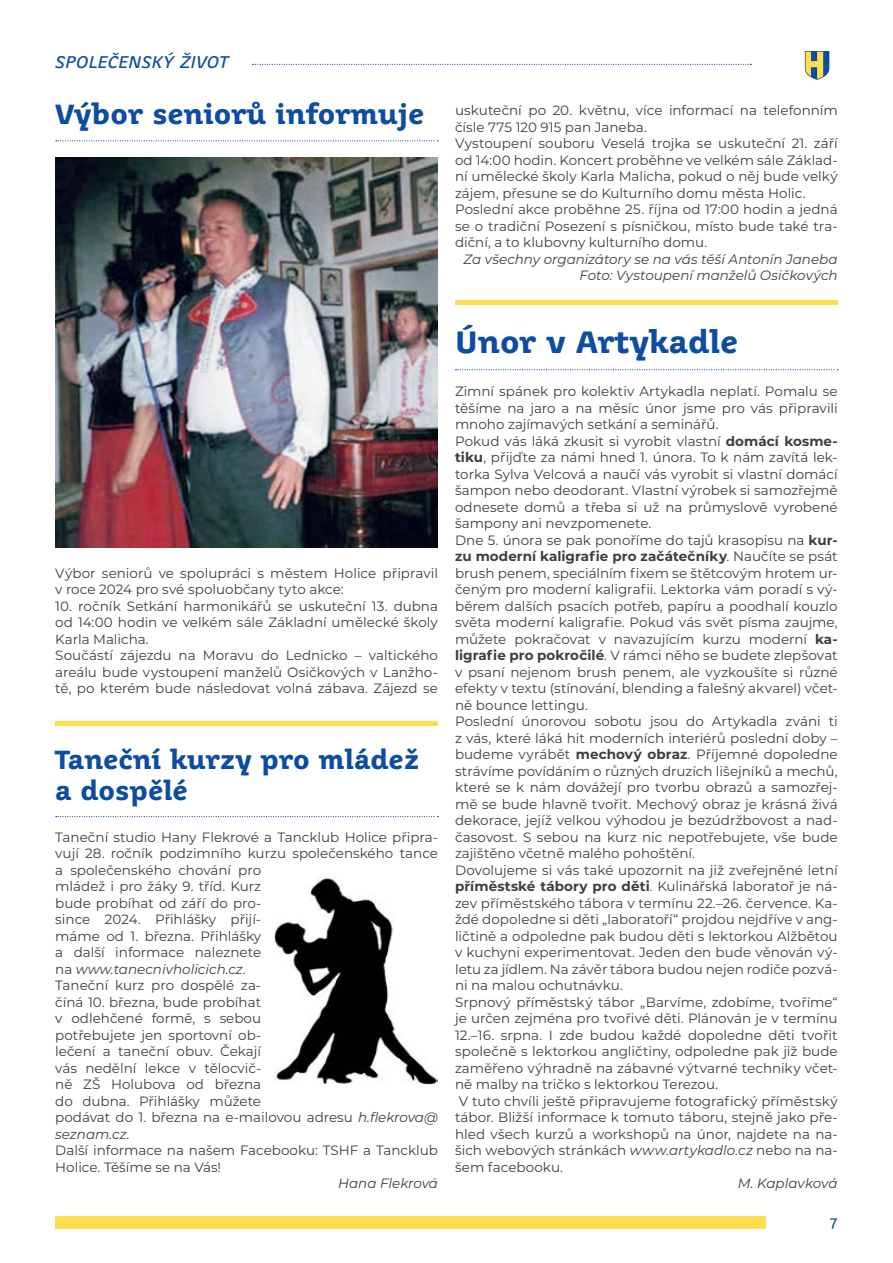
<style>
.page{position:relative;width:893px;height:1263px;background:#fff}
.page>*{position:absolute;margin:0;border:0;box-sizing:border-box;transform-origin:0 0}
.t1{font:700 30px "Juvenis Text";color:#0d4da1}
.t2{font:700 27px "Juvenis Text";color:#0d4da1}
.t3{font:700 25.5px/30.6px "Juvenis Text";color:#0d4da1}
.t4{font:italic 16.5px "Juvenis Text";letter-spacing:.005em;color:#0d4da1}
.t5{font:13.5px/16.5px "Montserrat";color:#3e3e3f}
.t6{font:italic 13.5px/16.5px "Montserrat";color:#3e3e3f;text-align:right}
.t7{font:13.5px "Juvenis Text";color:#0d4da1}
.s1{font-style:italic}
.s2{font-weight:700}
</style>
<div class="page">
<svg style="left:56px;top:140px;width:382px;height:1px"></svg>
<div style="left:55px;top:1216px;width:710px;height:13px;background:#ffde4e"></div>
<svg style="left:252px;top:64px;width:499px;height:1px"></svg>
<svg style="left:805px;top:51px;width:24px;height:29px"></svg>
<img style="left:55px;top:157px;width:383px;height:390px">
<svg style="left:56px;top:816px;width:382px;height:1px"></svg>
<svg style="left:456px;top:369px;width:382px;height:1px"></svg>
<hr style="left:455px;top:301px;width:383px;height:4px;background:#ffde4e">
<hr style="left:55px;top:722px;width:383px;height:4px;background:#ffde4e">
<img style="left:274px;top:877px;width:164px;height:207px">
<p class="t4" style="left:55px;top:52px;width:175px">SPOLEČENSKÝ ŽIVOT</p>
<h2 class="t2" style="left:55px;top:97px;width:370px">Výbor seniorů informuje</h2>
<p class="t5" style="left:455px;top:102px;width:384px">uskuteční po 20. květnu, více informací na telefonním čísle 775 120 915 pan Janeba.<br>Vystoupení souboru Veselá trojka se uskuteční 21. září od 14:00 hodin. Koncert proběhne ve velkém sále Základ&shy;ní umělecké školy Karla Malicha, pokud o něj bude velký zájem, přesune se do Kulturního domu města Holic.<br>Poslední akce proběhne 25. října od 17:00 hodin a jedná se o tradiční Posezení s písničkou, místo bude také tra&shy;diční, a to klubovny kulturního domu.</p>
<p class="t6" style="left:464px;top:250px;width:376px">Za všechny organizátory se na vás těší Antonín Janeba<br>Foto: Vystoupení manželů Osičkových</p>
<p class="t5" style="left:55px;top:564px;width:384px">Výbor seniorů ve spolupráci s městem Holice připravil v roce 2024 pro své spoluobčany tyto akce:</p>
<p class="t5" style="left:55px;top:597px;width:384px">10. ročník Setkání harmonikářů se uskuteční 13. dubna od 14:00 hodin ve velkém sále Základní umělecké školy Karla Malicha.<br>Součástí zájezdu na Moravu do Lednicko – valtického areálu bude vystoupení manželů Osičkových v Lanžho&shy;tě, po kterém bude následovat volná zábava. Zájezd se</p>
<h3 class="t3" style="left:55px;top:745px;width:366px">Taneční kurzy pro mládež a dospělé</h3>
<p class="t5" style="left:55px;top:828px;width:384px">Taneční studio Hany Flekrové a Tancklub Holice připra&shy;vují 28. ročník podzimního kurzu společenského tance a společenského chování pro<br>mládež i pro žáky 9. tříd. Kurz<br>bude probíhat od září do pro-<br>since 2024. Přihlášky přijí-<br>máme od 1. března. Přihlášky<br>a další informace naleznete<br>na <span class="s1">www.tanecnivholicich.cz</span>.<br>Taneční kurz pro dospělé za-<br>číná 10. března, bude probíhat<br>v odlehčené formě, s sebou<br>potřebujete jen sportovní ob-<br>lečení a taneční obuv. Čekají<br>vás nedělní lekce v tělocvič-<br>ně ZŠ Holubova od března<br>do dubna. Přihlášky můžete<br>podávat do 1. března na e-mailovou adresu <span class="s1">h.flekrova@ seznam.cz</span>.<br>Další informace na našem Facebooku: TSHF a Tancklub<br>Holice. Těšíme se na Vás!</p>
<p class="t6" style="left:338px;top:1174px;width:101px">Hana Flekrová</p>
<h1 class="t1" style="left:455px;top:323px;width:285px">Únor v Artykadle</h1>
<p class="t5" style="left:455px;top:382px;width:384px">Zimní spánek pro kolektiv Artykadla neplatí. Pomalu se těšíme na jaro a na měsíc únor jsme pro vás připravili mnoho zajímavých setkání a seminářů.<br>Pokud vás láká zkusit si vyrobit vlastní <span class="s2">domácí kosme&shy;tiku</span>, přijďte za námi hned 1. února. To k nám zavítá lek&shy;torka Sylva Velcová a naučí vás vyrobit si vlastní domácí šampon nebo deodorant. Vlastní výrobek si samozřejmě odnesete domů a třeba si už na průmyslově vyrobené šampony ani nevzpomenete.<br>Dne 5. února se pak ponoříme do tajů krasopisu na <span class="s2">kur&shy;zu moderní kaligrafie pro začátečníky</span>. Naučíte se psát brush penem, speciálním fixem se štětcovým hrotem ur&shy;čeným pro moderní kaligrafii. Lektorka vám poradí s vý&shy;běrem dalších psacích potřeb, papíru a poodhalí kouzlo světa moderní kaligrafie. Pokud vás svět písma zaujme, můžete pokračovat v navazujícím kurzu moderní <span class="s2">ka&shy;ligrafie pro pokročilé</span>. V rámci něho se budete zlepšovat v psaní nejenom brush penem, ale vyzkoušíte si různé efekty v textu (stínování, blending a falešný akvarel) včet&shy;ně bounce lettingu.<br>Poslední únorovou sobotu jsou do Artykadla zváni ti z vás, které láká hit moderních interiérů poslední doby – budeme vyrábět <span class="s2">mechový obraz</span>. Příjemné dopoledne strávíme povídáním o různých druzích lišejníků a mechů, které se k nám dovážejí pro tvorbu obrazů a samozřej&shy;mě se bude hlavně tvořit. Mechový obraz je krásná živá dekorace, jejíž velkou výhodou je bezúdržbovost a nad&shy;časovost. S sebou na kurz nic nepotřebujete, vše bude zajištěno včetně malého pohoštění.<br>Dovolujeme si vás také upozornit na již zveřejněné letní <span class="s2">příměstské tábory pro děti</span>. Kulinářská laboratoř je ná&shy;zev příměstského tábora v termínu 22.–26. července. Ka&shy;ždé dopoledne si děti „laboratoří“ projdou nejdříve v ang&shy;ličtině a odpoledne pak budou děti s lektorkou Alžbětou v kuchyni experimentovat. Jeden den bude věnován vý&shy;letu za jídlem. Na závěr tábora budou nejen rodiče pozvá&shy;ni na malou ochutnávku.<br>Srpnový příměstský tábor „Barvíme, zdobíme, tvoříme“ je určen zejména pro tvořivé děti. Plánován je v termínu 12.–16. srpna. I zde budou každé dopoledne děti tvořit společně s lektorkou angličtiny, odpoledne pak již bude zaměřeno výhradně na zábavné výtvarné techniky včet&shy;ně malby na tričko s lektorkou Terezou.<br>V tuto chvíli ještě připravujeme fotografický příměstský tábor. Bližší informace k tomuto táboru, stejně jako pře&shy;hled všech kurzů a workshopů na únor, najdete na na&shy;šich webových stránkách <span class="s1">www.artykadlo.cz</span> nebo na na&shy;šem facebooku.</p>
<p class="t6" style="left:738px;top:1174px;width:101px">M. Kaplavková</p>
<p class="t7" style="left:829px;top:1214px;width:10px">7</p>
</div>
